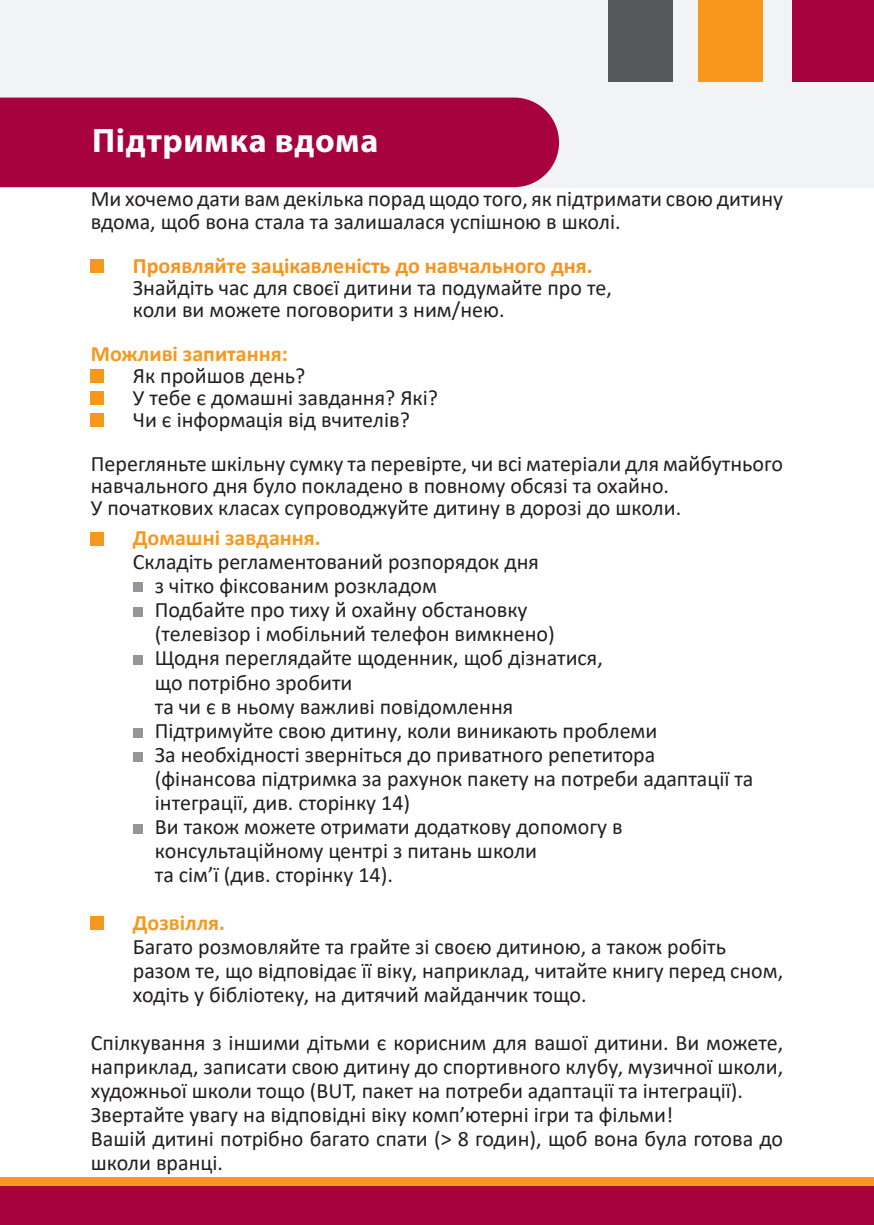
<style>
.page{position:relative;width:874px;height:1225px;background:#fff}
.page>*{position:absolute;margin:0;border:0;box-sizing:border-box;transform-origin:0 0}
.t1{font:700 34px "Myriad Pro";letter-spacing:.02em;color:#fff}
.t2{font:22px/24px "Calibri";color:#231f20}
.t3{font:700 22px "Calibri";color:#f7981d}
.t4{font:700 22px "Calibri";color:#f7931d}
</style>
<div class="page">
<div style="left:0;top:0;width:873px;height:187px;background:#f2f3f4"></div>
<div style="left:91px;top:259px;width:13px;height:13px;background:#f7981d"></div>
<div style="left:91px;top:369px;width:13px;height:13px;background:#f7981d"></div>
<div style="left:91px;top:391px;width:13px;height:13px;background:#f7981d"></div>
<div style="left:91px;top:413px;width:13px;height:13px;background:#f7981d"></div>
<div style="left:91px;top:532px;width:13px;height:13px;background:#f7981d"></div>
<div style="left:133px;top:582px;width:9px;height:10px;background:#939598"></div>
<div style="left:133px;top:607px;width:9px;height:10px;background:#939598"></div>
<div style="left:133px;top:655px;width:9px;height:10px;background:#939598"></div>
<div style="left:133px;top:727px;width:9px;height:10px;background:#939598"></div>
<div style="left:133px;top:751px;width:9px;height:10px;background:#939598"></div>
<div style="left:133px;top:823px;width:9px;height:10px;background:#939598"></div>
<div style="left:91px;top:916px;width:13px;height:13px;background:#f7981d"></div>
<div style="left:0;top:98px;width:558px;height:89px;background:#a7023c"></div>
<div style="left:608px;top:0;width:64px;height:82px;background:#57585a"></div>
<div style="left:697px;top:0;width:65px;height:82px;background:#f7981d"></div>
<div style="left:791px;top:0;width:82px;height:82px;background:#a7023c"></div>
<div style="left:0;top:1186px;width:873px;height:39px;background:#a7023c"></div>
<div style="left:0;top:1177px;width:873px;height:9px;background:#f7981d"></div>
<h1 class="t1" style="left:92px;top:118px;width:287px">Підтримка вдома</h1>
<p class="t2" style="left:91px;top:188px;width:693px;line-height:22px">Ми хочемо дати вам декілька порад щодо того, як підтримати свою дитину вдома, щоб вона стала та залишалася успішною в школі.</p>
<p class="t4" style="left:133px;top:250px;width:461px">Проявляйте зацікавленість до навчального дня.</p>
<p class="t2" style="left:133px;top:276px;width:480px;line-height:22px">Знайдіть час для своєї дитини та подумайте про те, коли ви можете поговорити з ним/нею.</p>
<p class="t3" style="left:91px;top:338px;width:198px">Можливі запитання:</p>
<p class="t2" style="left:133px;top:364px;width:306px;line-height:22px">Як пройшов день?<br>У тебе є домашні завдання? Які?<br>Чи є інформація від вчителів?</p>
<p class="t2" style="left:91px;top:452px;width:693px;line-height:22px">Перегляньте шкільну сумку та перевірте, чи всі матеріали для майбутнього навчального дня було покладено в повному обсязі та охайно.<br>У початкових класах супроводжуйте дитину в дорозі до школи.</p>
<p class="t3" style="left:133px;top:522px;width:189px">Домашні завдання.</p>
<p class="t2" style="left:155px;top:549px;width:600px;text-indent:-22px">Складіть регламентований розпорядок дня<br>з чітко фіксованим розкладом<br>Подбайте про тиху й охайну обстановку<br>(телевізор і мобільний телефон вимкнено)<br>Щодня переглядайте щоденник, щоб дізнатися,<br>що потрібно зробити<br>та чи є в ньому важливі повідомлення<br>Підтримуйте свою дитину, коли виникають проблеми<br>За необхідності зверніться до приватного репетитора (фінансова підтримка за рахунок пакету на потреби адаптації та інтеграції, див. сторінку 14)<br>Ви також можете отримати додаткову допомогу в консультаційному центрі з питань школи<br>та сім’ї (див. сторінку 14).</p>
<p class="t3" style="left:133px;top:906px;width:94px">Дозвілля.</p>
<p class="t2" style="left:133px;top:933px;width:651px">Багато розмовляйте та грайте зі своєю дитиною, а також робіть разом те, що відповідає її віку, наприклад, читайте книгу перед сном, ходіть у бібліотеку, на дитячий майданчик тощо.</p>
<p class="t2" style="left:91px;top:1029px;width:693px">Спілкування з іншими дітьми є корисним для вашої дитини. Ви можете, наприклад, записати свою дитину до спортивного клубу, музичної школи, художньої школи тощо (BUT, пакет на потреби адаптації та інтеграції).<br>Звертайте увагу на відповідні віку комп’ютерні ігри та фільми!<br>Вашій дитині потрібно багато спати (&gt; 8 годин), щоб вона була готова до школи вранці.</p>
</div>
